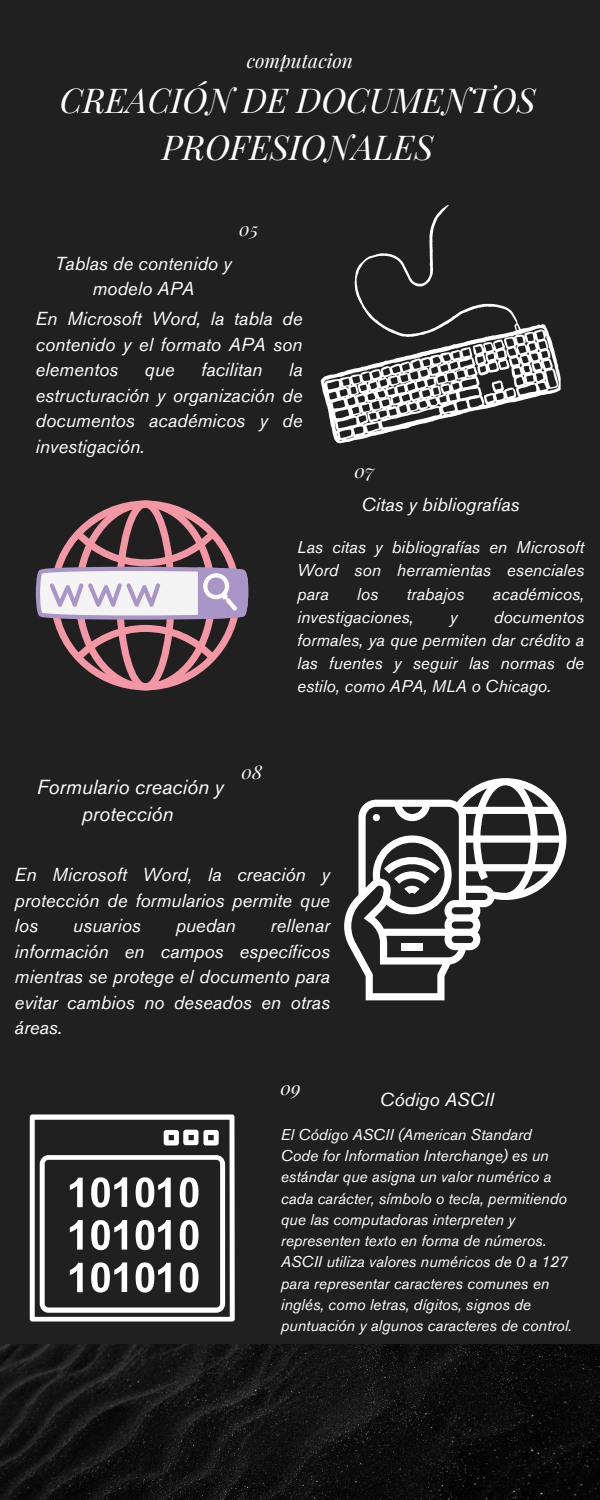
<style>
.page{position:relative;width:600px;height:1500px;background:#202020}
.page>*{position:absolute;margin:0;border:0;box-sizing:border-box;transform-origin:0 0}
.t1{font:italic 34.2px/46.6px "Playfair Display";color:#fff;text-align:center}
.t2{font:italic 20.2px/27.6px "Akzidenz Grotesk Pro";color:#fff;text-align:center}
.t3{font:italic 19.3px "Playfair Display";color:#fff}
.t4{font:italic 18.7px/25.5px "Akzidenz Grotesk Pro";color:#fff;text-align:justify}
.t5{font:italic 18.7px "Playfair Display";color:#fff}
.t6{font:italic 17.1px/23.2px "Akzidenz Grotesk Pro";color:#fff;text-align:justify}
.t7{font:italic 15.6px/21.3px "Akzidenz Grotesk Pro";color:#fff}
</style>
<div class="page">
<img style="left:0;top:1345px;width:600px;height:155px">
<svg style="left:321px;top:205px;width:240px;height:238px"></svg>
<svg style="left:473px;top:339px;width:37px;height:37px"></svg>
<svg style="left:36px;top:501px;width:213px;height:189px"></svg>
<svg style="left:344px;top:778px;width:222px;height:222px"></svg>
<svg style="left:30px;top:1114px;width:204px;height:207px"></svg>
<h2 class="t3" style="left:247px;top:47px;width:108px">computacion</h2>
<h2 class="t1" style="left:60px;top:76px;width:478px">CREACIÓN DE DOCUMENTOS<br>PROFESIONALES</h2>
<h1 class="t5" style="left:239px;top:216px;width:21px">05</h1>
<p class="t4" style="left:55px;top:252px;width:178px;text-align:center">Tablas de contenido y modelo APA</p>
<h2 class="t4" style="left:35px;top:308px;width:268px">En Microsoft Word, la tabla de contenido y el formato APA son elementos</h2>
<h2 class="t4" style="left:145px;top:359px;width:32px">que</h2>
<h2 class="t4" style="left:201px;top:359px;width:63px">facilitan</h2>
<h2 class="t4" style="left:35px;top:359px;width:268px;text-indent:253px">la estructuración y organización de documentos académicos y de investigación.</h2>
<p class="t5" style="left:354px;top:458px;width:21px">07</p>
<p class="t2" style="left:37px;top:775px;width:188px">Formulario creación y protección</p>
<p class="t5" style="left:241px;top:759px;width:22px">08</p>
<p class="t4" style="left:361px;top:494px;width:160px">Citas y bibliografías</p>
<p class="t6" style="left:297px;top:537px;width:289px">Las citas y bibliografías en Microsoft Word son herramientas esenciales para</p>
<p class="t6" style="left:357px;top:584px;width:23px">los</p>
<p class="t6" style="left:407px;top:584px;width:59px">trabajos</p>
<p class="t6" style="left:493px;top:584px;width:93px">académicos,</p>
<p class="t6" style="left:297px;top:607px;width:118px">investigaciones,</p>
<p class="t6" style="left:450px;top:607px;width:9px">y</p>
<p class="t6" style="left:297px;top:607px;width:289px;text-indent:197px">documentos formales, ya que permiten dar crédito a las fuentes y seguir las normas de estilo, como APA, MLA o Chicago.</p>
<h2 class="t4" style="left:15px;top:864px;width:317px">En Microsoft Word, la creación y protección de formularios permite que los</h2>
<h2 class="t4" style="left:15px;top:915px;width:317px;text-indent:256px">rellenar información en campos específicos mientras se protege el documento para evitar cambios no deseados en otras áreas.</h2>
<h2 class="t4" style="left:73px;top:915px;width:69px">usuarios</h2>
<h2 class="t4" style="left:176px;top:915px;width:62px">puedan</h2>
<h2 class="t5" style="left:280px;top:1075px;width:22px">09</h2>
<h2 class="t4" style="left:380px;top:1089px;width:116px">Código ASCII</h2>
<p class="t7" style="left:281px;top:1125px;width:293px">El Código ASCII (American Standard Code for Information Interchange) es un estándar que asigna un valor numérico a cada carácter, símbolo o tecla, permitiendo que las computadoras interpreten y representen texto en forma de números.<br>ASCII utiliza valores numéricos de 0 a 127 para representar caracteres comunes en inglés, como letras, dígitos, signos de puntuación y algunos caracteres de control.</p>
</div>
